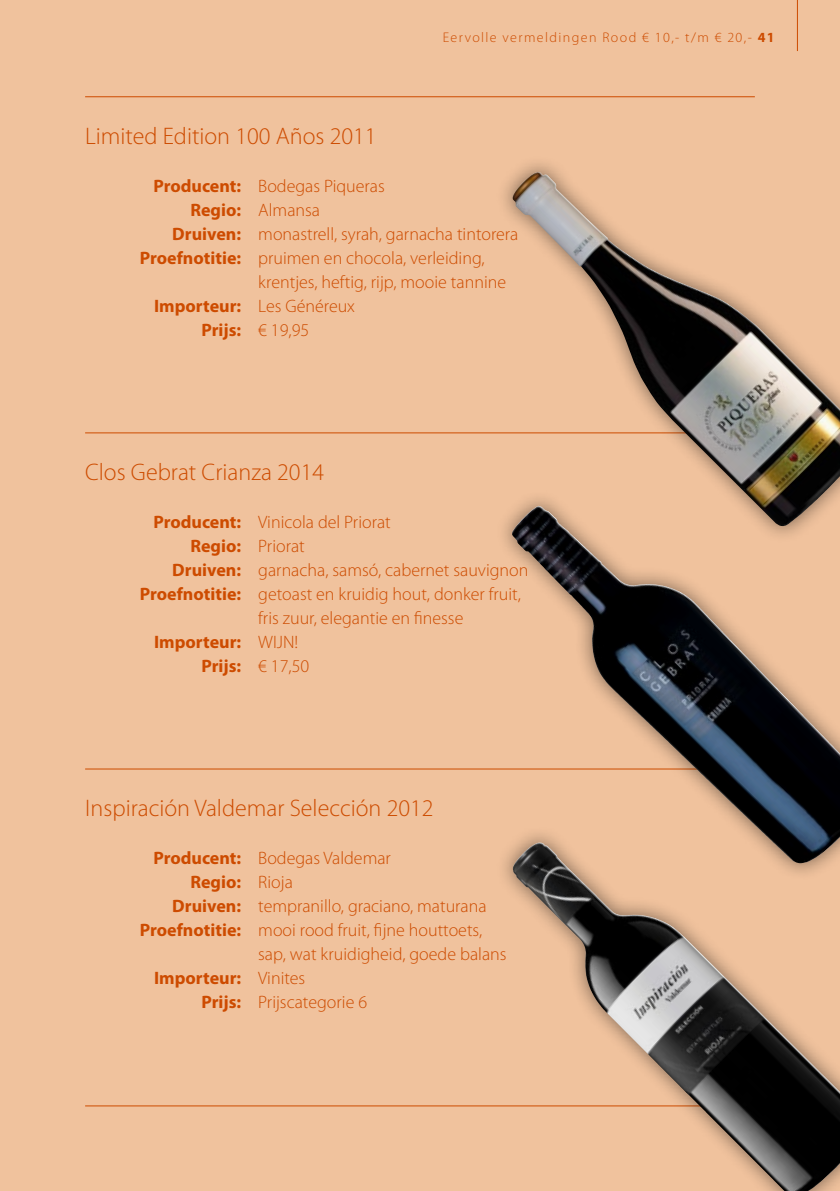
<style>
.page{position:relative;width:840px;height:1191px;background:#fff}
.page>*{position:absolute;margin:0;border:0;box-sizing:border-box;transform-origin:0 0}
.t1{font:300 24px "Myriad Pro";color:#cd4b00}
.t2{font:300 18px/24px "Myriad Pro";color:#cd4b00}
.t3{font:700 18px/24px "Myriad Pro";color:#cd4b00;text-align:right}
.t4{font:300 14px "Myriad Pro";letter-spacing:.1em;color:#cd4b00}
.s1{font-weight:700}
</style>
<div class="page">
<div style="left:0;top:0;width:839px;height:1191px;background:#f0c29d"></div>
<hr style="left:85px;top:1105px;width:669px;height:1px;background:#cd4b00">
<hr style="left:85px;top:768px;width:675px;height:1px;background:#cd4b00">
<div style="left:494px;top:489px;width:345px;height:392px;background:#000;opacity:.5"></div>
<img style="left:511px;top:544px;width:82px;height:84px">
<div style="left:495px;top:824px;width:344px;height:367px;background:#000;opacity:.5"></div>
<img style="left:512px;top:842px;width:28px;height:28px">
<hr style="left:85px;top:432px;width:675px;height:1px;background:#cd4b00">
<hr style="left:85px;top:96px;width:669px;height:1px;background:#cd4b00">
<div style="left:494px;top:154px;width:345px;height:390px;background:#000;opacity:.5"></div>
<img style="left:509px;top:172px;width:330px;height:356px">
<hr style="left:796px;top:0;width:1px;height:51px;background:#cd4b00">
<p class="t4" style="left:442px;top:30px;width:333px">Eervolle vermeldingen Rood € 10,- t/m € 20,- <span class="s1">41</span></p>
<h1 class="t1" style="left:85px;top:123px;width:293px">Limited Edition 100 Años 2011</h1>
<p class="t3" style="left:140px;top:174px;width:103px">Producent:<br>Regio:<br>Druiven:<br>Proefnotitie:</p>
<p class="t3" style="left:154px;top:294px;width:88px">Importeur:<br>Prijs:</p>
<p class="t2" style="left:258px;top:174px;width:261px">Bodegas Piqueras<br>Almansa<br>monastrell, syrah, garnacha tintorera pruimen en chocola, verleiding, krentjes, heftig, rijp, mooie tannine<br>Les Généreux<br>€ 19,95</p>
<h1 class="t1" style="left:85px;top:459px;width:240px">Clos Gebrat Crianza 2014</h1>
<p class="t3" style="left:140px;top:510px;width:103px">Producent:<br>Regio:<br>Druiven:<br>Proefnotitie:</p>
<p class="t3" style="left:154px;top:630px;width:88px">Importeur:<br>Prijs:</p>
<p class="t2" style="left:258px;top:510px;width:271px">Vinicola del Priorat<br>Priorat<br>garnacha, samsó, cabernet sauvignon getoast en kruidig hout, donker fruit, fris zuur, elegantie en finesse<br>WIJN!<br>€ 17,50</p>
<h1 class="t1" style="left:85px;top:795px;width:350px">Inspiración Valdemar Selección 2012</h1>
<p class="t3" style="left:140px;top:846px;width:103px">Producent:<br>Regio:<br>Druiven:<br>Proefnotitie:</p>
<p class="t3" style="left:154px;top:966px;width:88px">Importeur:<br>Prijs:</p>
<p class="t2" style="left:258px;top:846px;width:250px">Bodegas Valdemar<br>Rioja<br>tempranillo, graciano, maturana mooi rood fruit, fijne houttoets, sap, wat kruidigheid, goede balans<br>Vinites<br>Prijscategorie 6</p>
</div>
